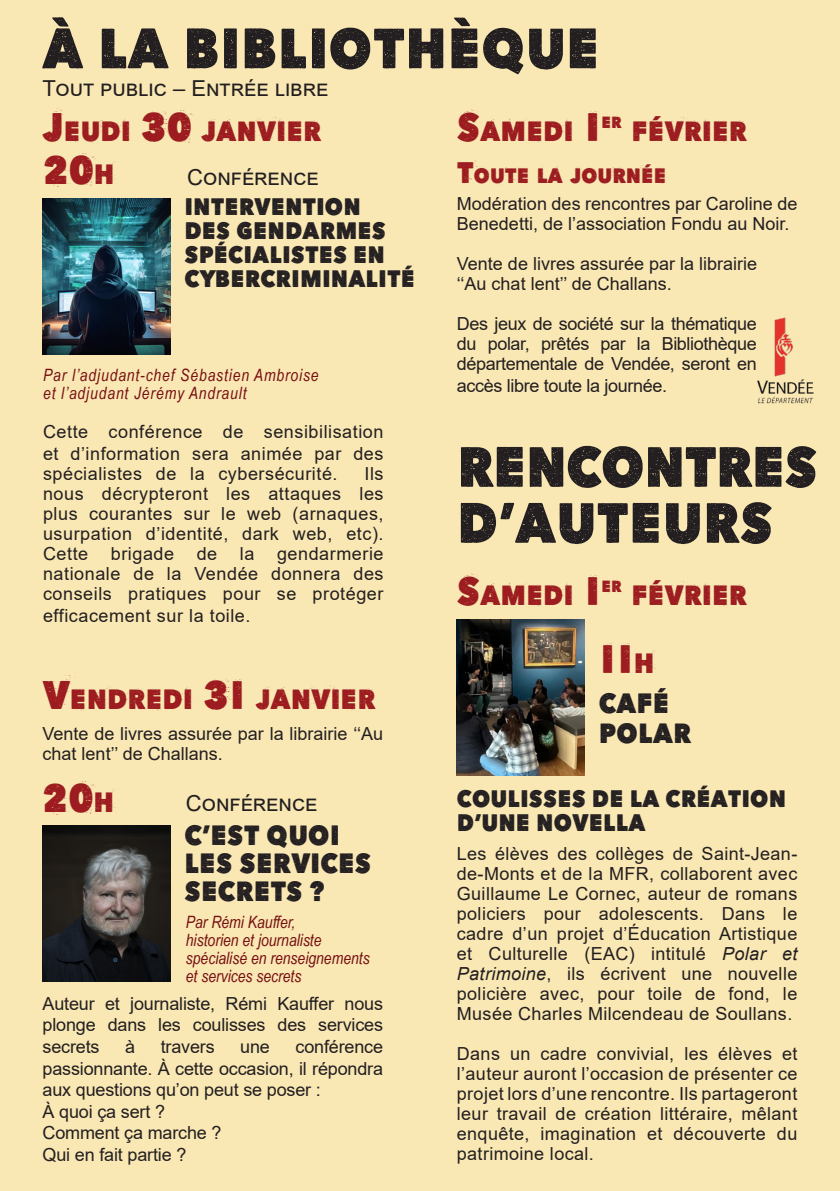
<style>
.page{position:relative;width:840px;height:1191px;background:#fff}
.page>*{position:absolute;margin:0;border:0;box-sizing:border-box;transform-origin:0 0}
.t1{font:57px "Here Just Now";color:#231f20}
.t2{font:57px "Here Just Now";letter-spacing:-.02em;color:#231f20}
.t3{font:40px "Here Just Now Out";color:#9c1c1f}
.t4{font:28px "Here Just Now Out";color:#9c1c1f}
.t5{font:28px/28px "Here Just Now";color:#231f20}
.t6{font:24px/24px "Here Just Now";color:#231f20}
.t7{font:22px "Arial";color:#231f20}
.t8{font:21px "Here Just Now Out";color:#9c1c1f}
.t9{font:18px/20px "Arial";color:#231f20;text-align:justify}
.t10{font:18px "Arial";letter-spacing:.03em;color:#231f20}
.t11{font:italic 17px "Arial Narrow";color:#771012}
.t12{font:italic 17px "Arial Narrow";letter-spacing:.05em;color:#771012}
.t13{font:16.4px "Here Just Now Out";color:#9c1c1f}
.s1{font-size:40px}
.s2{font-size:28px}
.s3{font-size:30px}
.s4{font-style:italic}
</style>
<div class="page">
<div style="left:0;top:0;width:839px;height:1191px;background:#f9e7b4"></div>
<img style="left:43px;top:825px;width:127px;height:156px">
<img style="left:43px;top:198px;width:127px;height:156px">
<hr style="left:839px;top:0;width:1px;height:1191px;background:#f9e7b4">
<img style="left:456px;top:619px;width:128px;height:156px">
<img style="left:757px;top:318px;width:56px;height:86px">
<p class="t1" style="left:43px;top:14px;width:558px">À LA BIBLIOTHÈQUE</p>
<p class="t7" style="left:43px;top:73px;width:287px">Tout public – Entrée libre</p>
<p class="t4" style="left:43px;top:115px;width:279px"><span class="s1">J</span>EUDI <span class="s1">30</span> JANVIER</p>
<p class="t3" style="left:43px;top:146px;width:73px">20<span class="s2">H</span></p>
<p class="t7" style="left:187px;top:162px;width:133px">Conférence</p>
<p class="t6" style="left:184px;top:194px;width:178px">INTERVENTION</p>
<p class="t6" style="left:184px;top:218px;width:203px">DES GENDARMES<br>SPÉCIALISTES EN</p>
<p class="t6" style="left:184px;top:266px;width:232px">CYBERCRIMINALITÉ</p>
<p class="t12" style="left:43px;top:363px;width:277px">Par l’adjudant-chef Sébastien Ambroise</p>
<p class="t12" style="left:43px;top:381px;width:205px">et l’adjudant Jérémy Andrault</p>
<p class="t9" style="left:43px;top:421px;width:342px;line-height:20.8px">Cette conférence de sensibilisation et d’information sera animée par des spécialistes de la cybersécurité.</p>
<p class="t9" style="left:43px;top:463px;width:342px;text-indent:321px">Ils nous décrypteront les attaques les plus courantes sur le web (arnaques, usurpation d’identité, dark web, etc).<br>Cette</p>
<p class="t9" style="left:43px;top:543px;width:342px;line-height:20.6px;text-indent:234px">gendarmerie nationale de la Vendée donnera des conseils pratiques pour se protéger efficacement sur la toile.</p>
<p class="t10" style="left:111px;top:541px;width:65px">brigade</p>
<p class="t9" style="left:197px;top:543px;width:22px">de</p>
<p class="t9" style="left:240px;top:543px;width:16px">la</p>
<p class="t4" style="left:43px;top:681px;width:334px"><span class="s1">V</span>ENDREDI <span class="s1">31</span> JANVIER</p>
<p class="t9" style="left:43px;top:724px;width:342px">Vente de livres assurée par la librairie ‘‘Au chat lent’’ de Challans.</p>
<p class="t3" style="left:43px;top:773px;width:73px">20<span class="s2">H</span></p>
<p class="t7" style="left:186px;top:788px;width:133px">Conférence</p>
<p class="t5" style="left:184px;top:820px;width:188px">C'EST QUOI<br>LES SERVICES<br>SECRETS ?</p>
<p class="t11" style="left:186px;top:910px;width:111px">Par Rémi Kauffer,</p>
<p class="t11" style="left:186px;top:928px;width:137px">historien et journaliste</p>
<p class="t11" style="left:186px;top:946px;width:185px">spécialisé en renseignements</p>
<p class="t11" style="left:186px;top:964px;width:117px">et services secrets</p>
<p class="t9" style="left:43px;top:992px;width:342px;line-height:21.6px">Auteur et journaliste, Rémi Kauffer nous plonge dans les coulisses des services secrets</p>
<p class="t9" style="left:43px;top:1035px;width:342px;line-height:21.6px;text-indent:253px">conférence passionnante. À cette occasion, il répondra aux questions qu’on peut se poser :</p>
<p class="t9" style="left:43px;top:1101px;width:124px">À quoi ça sert ?</p>
<p class="t9" style="left:43px;top:1122px;width:180px">Comment ça marche ?</p>
<p class="t9" style="left:43px;top:1144px;width:145px">Qui en fait partie ?</p>
<p class="t9" style="left:125px;top:1036px;width:12px">à</p>
<p class="t9" style="left:161px;top:1036px;width:55px">travers</p>
<p class="t9" style="left:240px;top:1036px;width:31px">une</p>
<p class="t4" style="left:456px;top:115px;width:146px"><span class="s1">S</span>AMEDI <span class="s1">1</span></p>
<p class="t13" style="left:601px;top:112px;width:22px">ER</p>
<p class="t4" style="left:631px;top:115px;width:117px">FÉVRIER</p>
<p class="t8" style="left:456px;top:162px;width:211px"><span class="s3">T</span>OUTE LA JOURNÉE</p>
<p class="t9" style="left:456px;top:194px;width:342px">Modération des rencontres par Caroline de<br>Benedetti, de l’association Fondu au Noir.</p>
<p class="t9" style="left:456px;top:254px;width:302px">Vente de livres assurée par la librairie</p>
<p class="t9" style="left:456px;top:274px;width:216px">‘‘Au chat lent’’ de Challans.</p>
<p class="t9" style="left:456px;top:313px;width:301px;line-height:20.6px">Des jeux de société sur la thématique du polar, prêtés par la Bibliothèque départementale de Vendée, seront en accès libre toute la journée.</p>
<p class="t2" style="left:456px;top:432px;width:362px">RENCONTRES</p>
<p class="t1" style="left:456px;top:488px;width:318px">D'AUTEURS</p>
<p class="t4" style="left:456px;top:578px;width:146px"><span class="s1">S</span>AMEDI <span class="s1">1</span></p>
<p class="t13" style="left:601px;top:576px;width:22px">ER</p>
<p class="t4" style="left:631px;top:578px;width:117px">FÉVRIER</p>
<p class="t3" style="left:598px;top:635px;width:57px">11<span class="s2">H</span></p>
<p class="t5" style="left:598px;top:689px;width:72px">CAFÉ</p>
<p class="t5" style="left:598px;top:719px;width:94px">POLAR</p>
<p class="t6" style="left:456px;top:785px;width:331px">COULISSES DE LA CRÉATION<br>D'UNE NOVELLA</p>
<p class="t9" style="left:456px;top:843px;width:342px">Les élèves des collèges de Saint-Jean&shy;de-Monts et de la MFR, collaborent avec Guillaume Le Cornec, auteur de romans policiers pour adolescents. Dans le cadre d’un projet d’Éducation Artistique et Culturelle (EAC) intitulé <span class="s4">Polar et Patrimoine</span>, ils écrivent une nouvelle policière avec, pour toile de fond, le Musée Charles Milcendeau de Soullans.</p>
<p class="t9" style="left:456px;top:1043px;width:342px">Dans un cadre convivial, les élèves et l’auteur auront l’occasion de présenter ce projet lors d’une rencontre. Ils partageront leur travail de création littéraire, mêlant enquête, imagination et découverte du patrimoine local.</p>
</div>
